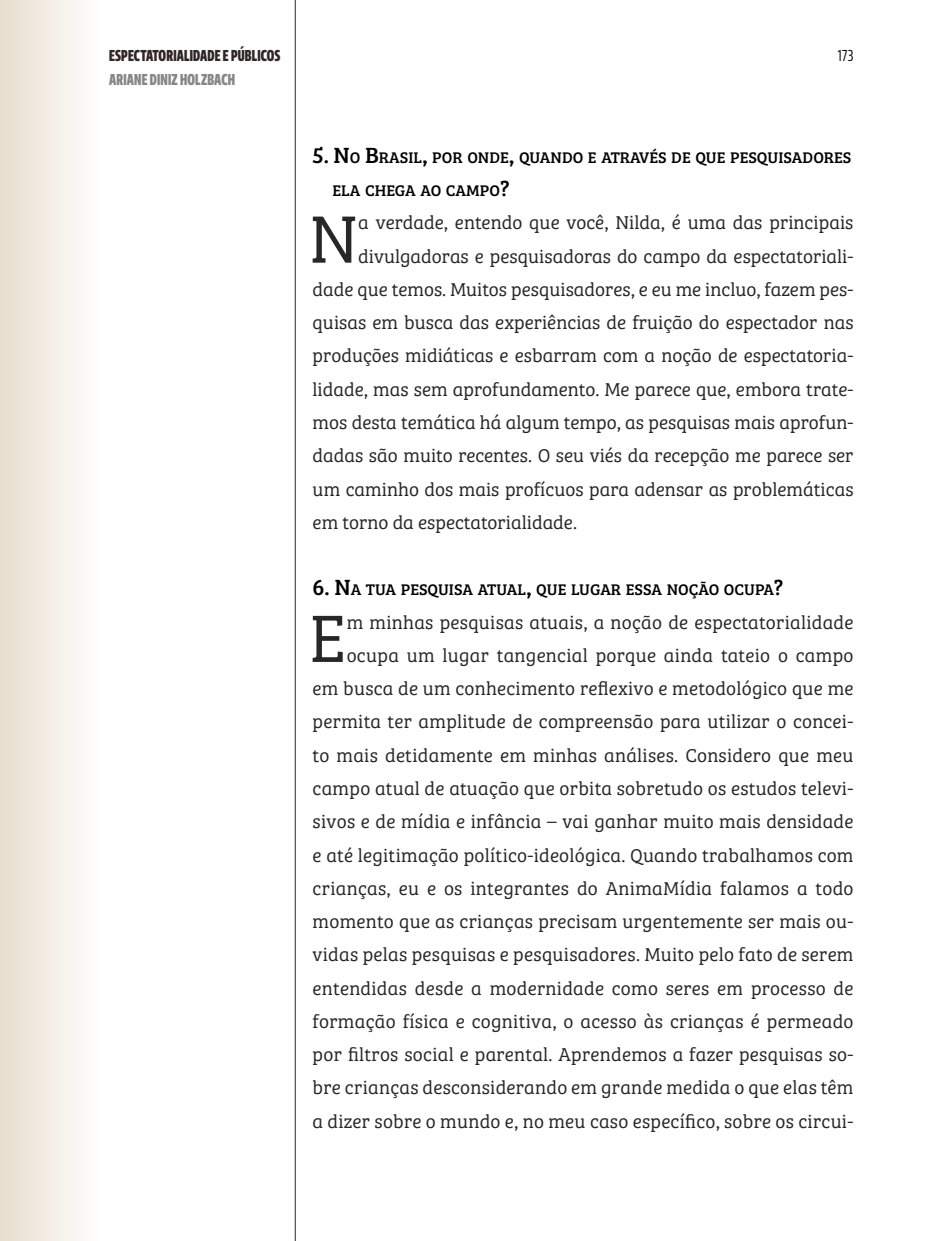
<style>
.page{position:relative;width:928px;height:1241px;background:#fff}
.page>*{position:absolute;margin:0;border:0;box-sizing:border-box;transform-origin:0 0}
.t1{font:69.3px "Bree Serif Lt";color:#282727}
.t2{font:19.25px/33.2px "Bree Serif Lt";letter-spacing:.015em;color:#282727;text-align:right}
.t3{font:15.92px/33.2px "Bree Serif";color:#000}
.t4{font:700 15.75px "Fact Compressed Web";letter-spacing:.01em;color:#2f2625}
.t5{font:700 15.75px "Fact Compressed Web";letter-spacing:.01em;color:#878787}
.t6{font:300 15.75px "Fact Condensed Web";color:#000}
.s1{font-size:22.75px}
</style>
<div class="page">
<hr style="left:295px;top:0;width:1px;height:1240px;background:#2f2625">
<div style="left:0;top:0;width:99px;height:1240px;background:linear-gradient(to right,#e8ddcd,#fefefe)"></div>
<p class="t4" style="left:109px;top:46px;width:173px">ESPECTATORIALIDADE E PÚBLICOS</p>
<p class="t5" style="left:109px;top:69px;width:127px">ARIANE DINIZ HOLZBACH</p>
<p class="t6" style="left:837px;top:46px;width:17px">173</p>
<p class="t3" style="left:332px;top:140px;width:520px;text-indent:-20px"><span class="s1">5. N</span>O <span class="s1">B</span>RASIL<span class="s1">,</span> POR ONDE<span class="s1">,</span> QUANDO E ATRAVÉS DE QUE PESQUISADORES<br>ELA CHEGA AO CAMPO<span class="s1">?</span></p>
<h1 class="t1" style="left:309px;top:189px;width:51px">N</h1>
<p class="t2" style="left:358px;top:205px;width:497px">a verdade, entendo que você, Nilda, é uma das principais</p>
<p class="t2" style="left:358px;top:238px;width:497px">divulgadoras e pesquisadoras do campo da espectatoriali-</p>
<p class="t2" style="left:313px;top:272px;width:542px">dade que temos. Muitos pesquisadores, e eu me incluo, fazem pes-</p>
<p class="t2" style="left:313px;top:305px;width:542px">quisas em busca das experiências de fruição do espectador nas</p>
<p class="t2" style="left:313px;top:338px;width:542px">produções midiáticas e esbarram com a noção de espectatoria-</p>
<p class="t2" style="left:313px;top:371px;width:542px">lidade, mas sem aprofundamento. Me parece que, embora trate-</p>
<p class="t2" style="left:313px;top:405px;width:542px">mos desta temática há algum tempo, as pesquisas mais aprofun-</p>
<p class="t2" style="left:313px;top:438px;width:542px">dadas são muito recentes. O seu viés da recepção me parece ser</p>
<p class="t2" style="left:313px;top:471px;width:542px">um caminho dos mais profícuos para adensar as problemáticas</p>
<p class="t2" style="left:313px;top:504px;width:266px">em torno da espectatorialidade.</p>
<p class="t3" style="left:313px;top:572px;width:472px"><span class="s1">6. N</span>A TUA PESQUISA ATUAL<span class="s1">,</span> QUE LUGAR ESSA NOÇÃO OCUPA<span class="s1">?</span></p>
<h1 class="t1" style="left:309px;top:588px;width:38px">E</h1>
<p class="t2" style="left:313px;top:604px;width:542px">m minhas pesquisas atuais, a noção de espectatorialidade ocupa um lugar tangencial porque ainda tateio o campo<br>em busca de um conhecimento reflexivo e metodológico que me permita ter amplitude de compreensão para utilizar o concei&shy;to mais detidamente em minhas análises. Considero que meu campo atual de atuação que orbita sobretudo os estudos televi&shy;sivos e de mídia e infância – vai ganhar muito mais densidade e até legitimação político-ideológica. Quando trabalhamos com crianças, eu e os integrantes do AnimaMídia falamos a todo momento que as crianças precisam urgentemente ser mais ou&shy;vidas pelas pesquisas e pesquisadores. Muito pelo fato de serem entendidas desde a modernidade como seres em processo de formação física e cognitiva, o acesso às crianças é permeado por filtros social e parental. Aprendemos a fazer pesquisas so&shy;bre crianças desconsiderando em grande medida o que elas têm a dizer sobre o mundo e, no meu caso específico, sobre os circui-</p>
</div>
